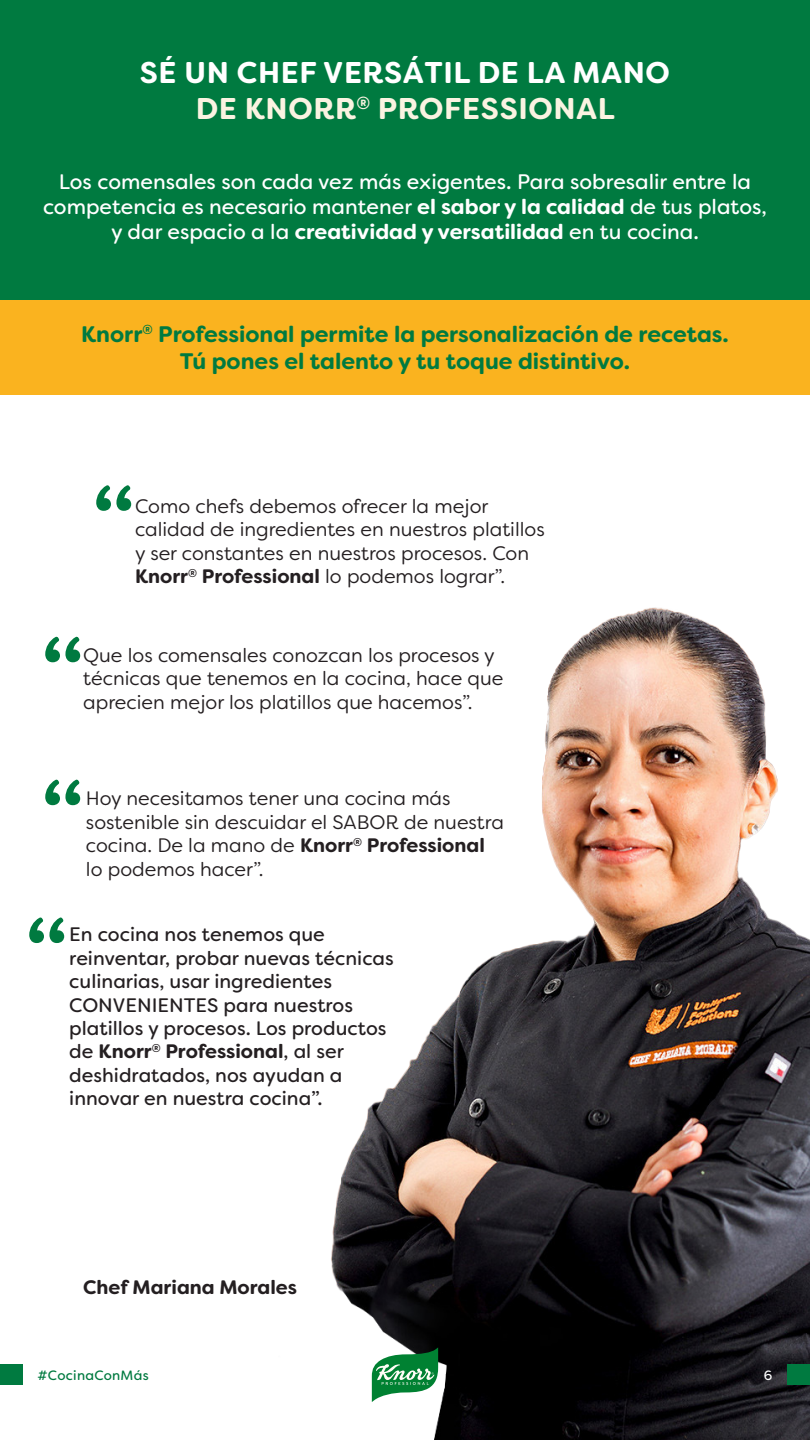
<style>
.page{position:relative;width:810px;height:1440px;background:#fff}
.page>*{position:absolute;margin:0;border:0;box-sizing:border-box;transform-origin:0 0}
.t1{font:700 82.5px/140.4px "Filson Soft";color:#007a40;text-align:justify}
.t2{font:700 30px/36px "Filson Soft";letter-spacing:.02em;color:#fff;text-align:center}
.t3{font:700 22.5px/27px "Filson Soft";color:#007a40;text-align:center}
.t4{font:21px/25.2px "Filson Soft";color:#fff;text-align:center}
.t5{font:19.5px/23.4px "Filson Soft";color:#241f21}
.t6{font:19.5px/23.4px "Filson Soft";color:#241f21}
.t7{font:700 19.5px "Filson Soft";color:#241f21}
.t8{font:13.5px "Filson Soft";letter-spacing:.02em;color:#007a40}
.t9{font:13.5px "Filson Soft";color:#fff}
.s1{color:#faf3e1}
.s2{font-weight:700}
</style>
<div class="page">
<img style="left:331px;top:607px;width:479px;height:833px">
<svg style="left:372px;top:1347px;width:66px;height:55px"></svg>
<div style="left:788px;top:1364px;width:22px;height:21px;background:#007a40"></div>
<div style="left:0;top:1364px;width:22px;height:21px;background:#007a40"></div>
<div style="left:0;top:0;width:810px;height:300px;background:#007a40"></div>
<div style="left:0;top:300px;width:810px;height:94px;background:#fab31f"></div>
<h2 class="t2" style="left:140px;top:54px;width:532px">SÉ UN CHEF VERSÁTIL DE LA MANO<br><span class="s1">DE KNORR</span><sup>®</sup> <span class="s1">PROFESSIONAL</span></h2>
<p class="t4" style="left:43px;top:169px;width:725px">Los comensales son cada vez más exigentes. Para sobresalir entre la competencia es necesario mantener <span class="s2">el sabor y la calidad</span> de tus platos, y dar espacio a la <span class="s2">creatividad y versatilidad</span> en tu cocina.</p>
<p class="t3" style="left:81px;top:321px;width:649px">Knorr<sup>®</sup> Professional permite la personalización de recetas.<br>Tú pones el talento y tu toque distintivo.</p>
<h1 class="t1" style="left:93px;top:446px;width:43px">“</h1>
<p class="t5" style="left:135px;top:494px;width:411px">Como chefs debemos ofrecer la mejor calidad de ingredientes en nuestros platillos y ser constantes en nuestros procesos. Con <span class="s2">Knorr</span><sup>®</sup> <span class="s2">Professional</span> lo podemos lograr”.</p>
<h1 class="t1" style="left:26px;top:597px;width:59px">“ “ “</h1>
<p class="t5" style="left:83px;top:643px;width:422px">Que los comensales conozcan los procesos y técnicas que tenemos en la cocina, hace que aprecien mejor los platillos que hacemos”.</p>
<p class="t5" style="left:86px;top:787px;width:420px">Hoy necesitamos tener una cocina más sostenible sin descuidar el SABOR de nuestra cocina. De la mano de <span class="s2">Knorr</span><sup>®</sup> <span class="s2">Professional </span>lo podemos hacer”.</p>
<p class="t6" style="left:69px;top:923px;width:326px">En cocina nos tenemos que reinventar, probar nuevas técnicas culinarias, usar ingredientes<br>CONVENIENTES para nuestros platillos y procesos. Los productos de <span class="s2">Knorr</span><sup>®</sup> <span class="s2">Professional</span>, al ser deshidratados, nos ayudan a innovar en nuestra cocina”.</p>
<p class="t7" style="left:83px;top:1274px;width:215px">Chef Mariana Morales</p>
<p class="t8" style="left:38px;top:1366px;width:113px">#CocinaConMás</p>
<p class="t9" style="left:764px;top:1366px;width:10px">6</p>
</div>
